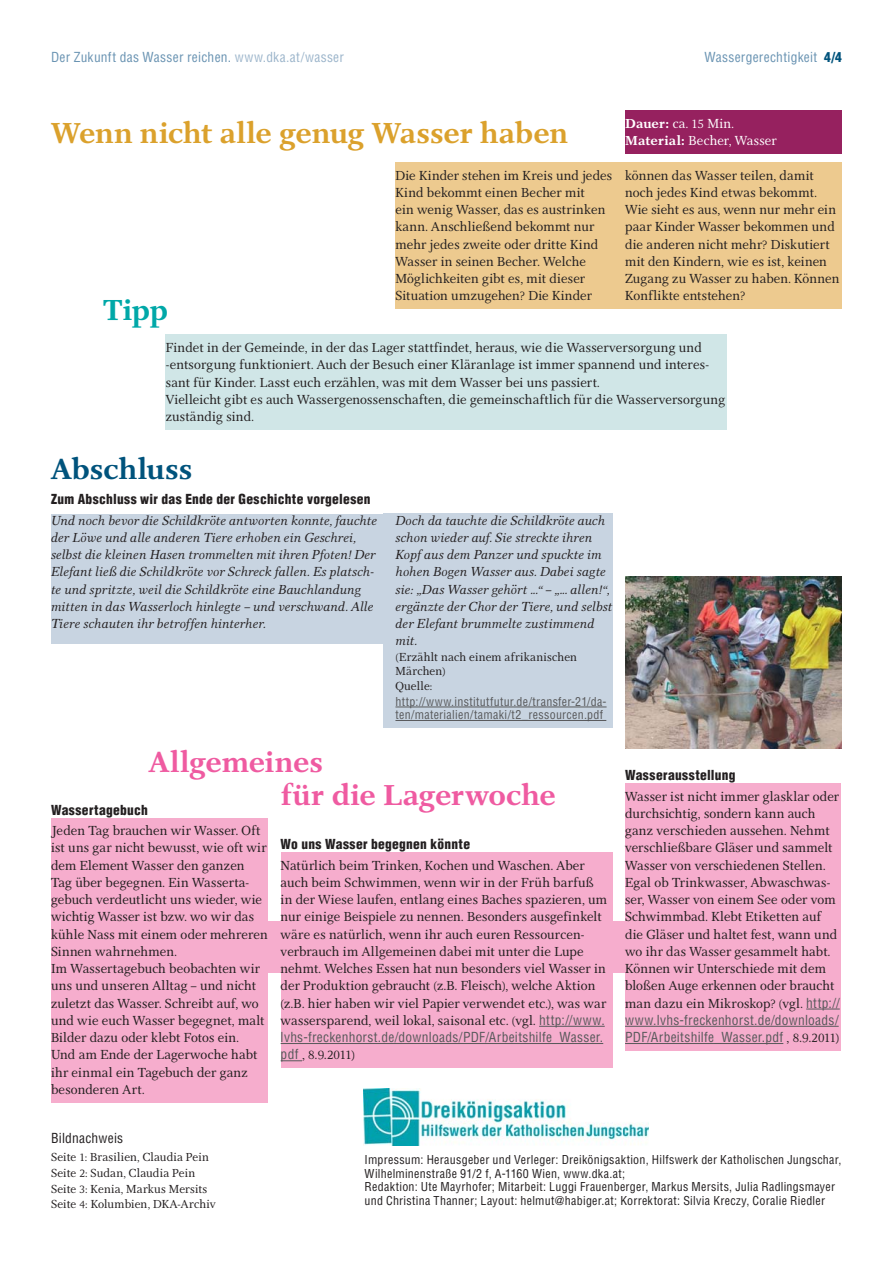
<style>
.page{position:relative;width:893px;height:1263px;background:#fff}
.page>*{position:absolute;margin:0;border:0;box-sizing:border-box;transform-origin:0 0}
.t1{font:700 30px "Res Publica";letter-spacing:-.005em;color:#dba12c}
.t2{font:700 30px/33px "Res Publica";letter-spacing:-.005em;color:#ef5ba1}
.t3{font:700 30px "Res Publica";letter-spacing:.005em;color:#00537c}
.t4{font:700 30px "Res Publica";color:#00a8a8}
.t5{font:13.5px/17.2px "Res Publica";letter-spacing:.005em;color:#231f20}
.t6{font:italic 13.5px/17.2px "Res Publica";letter-spacing:.02em;color:#231f20}
.t7{font:condensed 13.5px/17.2px "Helvetica LT Std";letter-spacing:.02em;color:#58595b}
.t8{font:900 condensed 13.5px "Helvetica";letter-spacing:.02em;color:#231f20}
.t9{font:condensed 13.5px "Helvetica";letter-spacing:.025em;color:#6993b2}
.t10{font:13.5px/17.2px "Res Publica";letter-spacing:.01em;color:#fff}
.t11{font:condensed 13.5px "Helvetica";letter-spacing:.02em;color:#231f20}
.t12{font:condensed 12px/13.5px "Helvetica";letter-spacing:.025em;color:#231f20}
.t13{font:12px/15.6px "Res Publica";letter-spacing:.01em;color:#231f20}
.t14{font:condensed 12px/13.5px "Helvetica LT Std";letter-spacing:.025em;color:#58595b}
.s1{color:#9cb5cb}
.s2{font-weight:900;color:#00537c}
.s3{font-weight:700}
.s4{font-family:"Helvetica LT Std";font-stretch:condensed;color:#58595b}
.s5{font-family:"Res Publica";font-stretch:normal;color:#231f20}
</style>
<div class="page">
<div style="left:217px;top:921px;width:474px;height:52px;background:#f6adcd"></div>
<div style="left:281px;top:852px;width:331px;height:216px;background:#f6adcd"></div>
<div style="left:625px;top:783px;width:216px;height:268px;background:#f6adcd"></div>
<div style="left:51px;top:818px;width:217px;height:284px;background:#f6adcd"></div>
<hr style="left:539px;top:1026px;width:66px;height:1px;background:#58595b">
<hr style="left:281px;top:1043px;width:322px;height:1px;background:#58595b">
<svg style="left:281px;top:1060px;width:21px;height:1px"></svg>
<hr style="left:806px;top:1009px;width:34px;height:1px;background:#58595b">
<hr style="left:625px;top:1026px;width:214px;height:1px;background:#58595b">
<hr style="left:625px;top:1043px;width:158px;height:1px;background:#58595b">
<div style="left:383px;top:514px;width:229px;height:214px;background:#c8d4e1"></div>
<div style="left:51px;top:514px;width:332px;height:129px;background:#c8d4e1"></div>
<div style="left:395px;top:162px;width:447px;height:147px;background:#edca8f"></div>
<div style="left:625px;top:111px;width:217px;height:43px;background:#96215f"></div>
<div style="left:166px;top:335px;width:561px;height:95px;background:#d0e6e7"></div>
<hr style="left:395px;top:707px;width:212px;height:1px;background:#58595b">
<hr style="left:395px;top:720px;width:211px;height:1px;background:#58595b">
<img style="left:625px;top:577px;width:217px;height:171px">
<img style="left:364px;top:1088px;width:284px;height:58px">
<p class="t9" style="left:51px;top:52px;width:294px">Der Zukunft das Wasser reichen. <span class="s1">www.dka.at/wasser</span></p>
<p class="t9" style="left:704px;top:52px;width:139px">Wassergerechtigkeit <span class="s2">4/4</span></p>
<p class="t10" style="left:625px;top:116px;width:153px"><span class="s3">Dauer:</span> ca. 15 Min.<br><span class="s3">Material:</span> Becher, Wasser</p>
<p class="t5" style="left:625px;top:168px;width:216px">können das Wasser teilen, damit noch jedes Kind etwas bekommt.<br>Wie sieht es aus, wenn nur mehr ein paar Kinder Wasser bekommen und die anderen nicht mehr? Diskutiert mit den Kindern, wie es ist, keinen<br>Zugang zu Wasser zu haben. Können<br>Konflikte entstehen?</p>
<h1 class="t1" style="left:51px;top:117px;width:518px">Wenn nicht alle genug Wasser haben</h1>
<p class="t5" style="left:395px;top:168px;width:218px">Die Kinder stehen im Kreis und jedes Kind bekommt einen Becher mit<br>ein wenig Wasser, das es austrinken kann. Anschließend bekommt nur mehr jedes zweite oder dritte Kind Wasser in seinen Becher. Welche Möglichkeiten gibt es, mit dieser Situation umzugehen? Die Kinder</p>
<h1 class="t4" style="left:103px;top:294px;width:67px">Tipp</h1>
<p class="t5" style="left:166px;top:340px;width:561px">Findet in der Gemeinde, in der das Lager stattfindet, heraus, wie die Wasserversorgung und -entsorgung funktioniert. Auch der Besuch einer Kläranlage ist immer spannend und interes&shy;sant für Kinder. Lasst euch erzählen, was mit dem Wasser bei uns passiert.<br>Vielleicht gibt es auch Wassergenossenschaften, die gemeinschaftlich für die Wasserversorgung zuständig sind.</p>
<h1 class="t3" style="left:51px;top:454px;width:143px">Abschluss</h1>
<p class="t8" style="left:51px;top:494px;width:321px">Zum Abschluss wir das Ende der Geschichte vorgelesen</p>
<p class="t6" style="left:51px;top:513px;width:327px">Und noch bevor die Schildkröte antworten konnte, fauchte der Löwe und alle anderen Tiere erhoben ein Geschrei, selbst die kleinen Hasen trommelten mit ihren Pfoten! Der Elefant ließ die Schildkröte vor Schreck fallen. Es platsch&shy;te und spritzte, weil die Schildkröte eine Bauchlandung mitten in das Wasserloch hinlegte – und verschwand. Alle Tiere schauten ihr betroffen hinterher.</p>
<p class="t6" style="left:395px;top:513px;width:218px">Doch da tauchte die Schildkröte auch schon wieder auf. Sie streckte ihren<br>Kopf aus dem Panzer und spuckte im hohen Bogen Wasser aus. Dabei sagte sie: „Das Wasser gehört ...“ – „... allen!“, ergänzte der Chor der Tiere, und selbst der Elefant brummelte zustimmend mit.</p>
<p class="t13" style="left:395px;top:651px;width:183px;line-height:13.5px">(Erzählt nach einem afrikanischen<br>Märchen)</p>
<p class="t13" style="left:395px;top:679px;width:39px">Quelle:</p>
<p class="t14" style="left:395px;top:696px;width:213px">http://www.institutfutur.de/transfer-21/da&shy;ten/materialien/tamaki/t2_ressourcen.pdf</p>
<h1 class="t2" style="left:281px;top:747px;width:276px;text-indent:-132px">Allgemeines<br>für die Lagerwoche</h1>
<p class="t8" style="left:51px;top:805px;width:98px">Wassertagebuch</p>
<p class="t5" style="left:51px;top:823px;width:218px">Jeden Tag brauchen wir Wasser. Oft ist uns gar nicht bewusst, wie oft wir dem Element Wasser den ganzen<br>Tag über begegnen. Ein Wasserta&shy;gebuch verdeutlicht uns wieder, wie wichtig Wasser ist bzw. wo wir das kühle Nass mit einem oder mehreren<br>Sinnen wahrnehmen.<br>Im Wassertagebuch beobachten wir uns und unseren Alltag – und nicht zuletzt das Wasser. Schreibt auf, wo und wie euch Wasser begegnet, malt<br>Bilder dazu oder klebt Fotos ein.<br>Und am Ende der Lagerwoche habt ihr einmal ein Tagebuch der ganz besonderen Art.</p>
<p class="t8" style="left:281px;top:839px;width:191px">Wo uns Wasser begegnen könnte</p>
<p class="t5" style="left:281px;top:858px;width:328px">Natürlich beim Trinken, Kochen und Waschen. Aber auch beim Schwimmen, wenn wir in der Früh barfuß in der Wiese laufen, entlang eines Baches spazieren, um nur einige Beispiele zu nennen. Besonders ausgefinkelt wäre es natürlich, wenn ihr auch euren Ressourcen&shy;verbrauch im Allgemeinen dabei mit unter die Lupe nehmt. Welches Essen hat nun besonders viel Wasser in der Produktion gebraucht (z.B. Fleisch), welche Aktion (z.B. hier haben wir viel Papier verwendet etc.), was war wassersparend, weil lokal, saisonal etc. (vgl. <span class="s4">http://www.</span></p>
<p class="t7" style="left:281px;top:1030px;width:324px">lvhs-freckenhorst.de/downloads/PDF/Arbeitshilfe_Wasser.</p>
<p class="t5" style="left:281px;top:1047px;width:76px"><span class="s4">pdf</span> , 8.9.2011)</p>
<p class="t8" style="left:625px;top:770px;width:112px">Wasserausstellung</p>
<p class="t5" style="left:625px;top:789px;width:216px">Wasser ist nicht immer glasklar oder durchsichtig, sondern kann auch ganz verschieden aussehen. Nehmt verschließbare Gläser und sammelt Wasser von verschiedenen Stellen.<br>Egal ob Trinkwasser, Abwaschwas&shy;ser, Wasser von einem See oder vom Schwimmbad. Klebt Etiketten auf die Gläser und haltet fest, wann und wo ihr das Wasser gesammelt habt.<br>Können wir Unterschiede mit dem bloßen Auge erkennen oder braucht man dazu ein Mikroskop? (vgl. <span class="s4">http://</span></p>
<p class="t7" style="left:625px;top:1013px;width:216px">www.lvhs-freckenhorst.de/downloads/<br>PDF/Arbeitshilfe_Wasser.pdf <span class="s5">, 8.9.2011)</span></p>
<p class="t11" style="left:51px;top:1132px;width:74px">Bildnachweis</p>
<p class="t13" style="left:51px;top:1150px;width:166px">Seite 1: Brasilien, Claudia Pein<br>Seite 2: Sudan, Claudia Pein<br>Seite 3: Kenia, Markus Mersits<br>Seite 4: Kolumbien, DKA-Archiv</p>
<p class="t12" style="left:365px;top:1154px;width:478px">Impressum: Herausgeber und Verleger: Dreikönigsaktion, Hilfswerk der Katholischen Jungschar, Wilhelminenstraße 91/2 f, A-1160 Wien, www.dka.at;<br>Redaktion: Ute Mayrhofer; Mitarbeit: Luggi Frauenberger, Markus Mersits, Julia Radlingsmayer und Christina Thanner; Layout: helmut@habiger.at; Korrektorat: Silvia Kreczy, Coralie Riedler</p>
</div>
